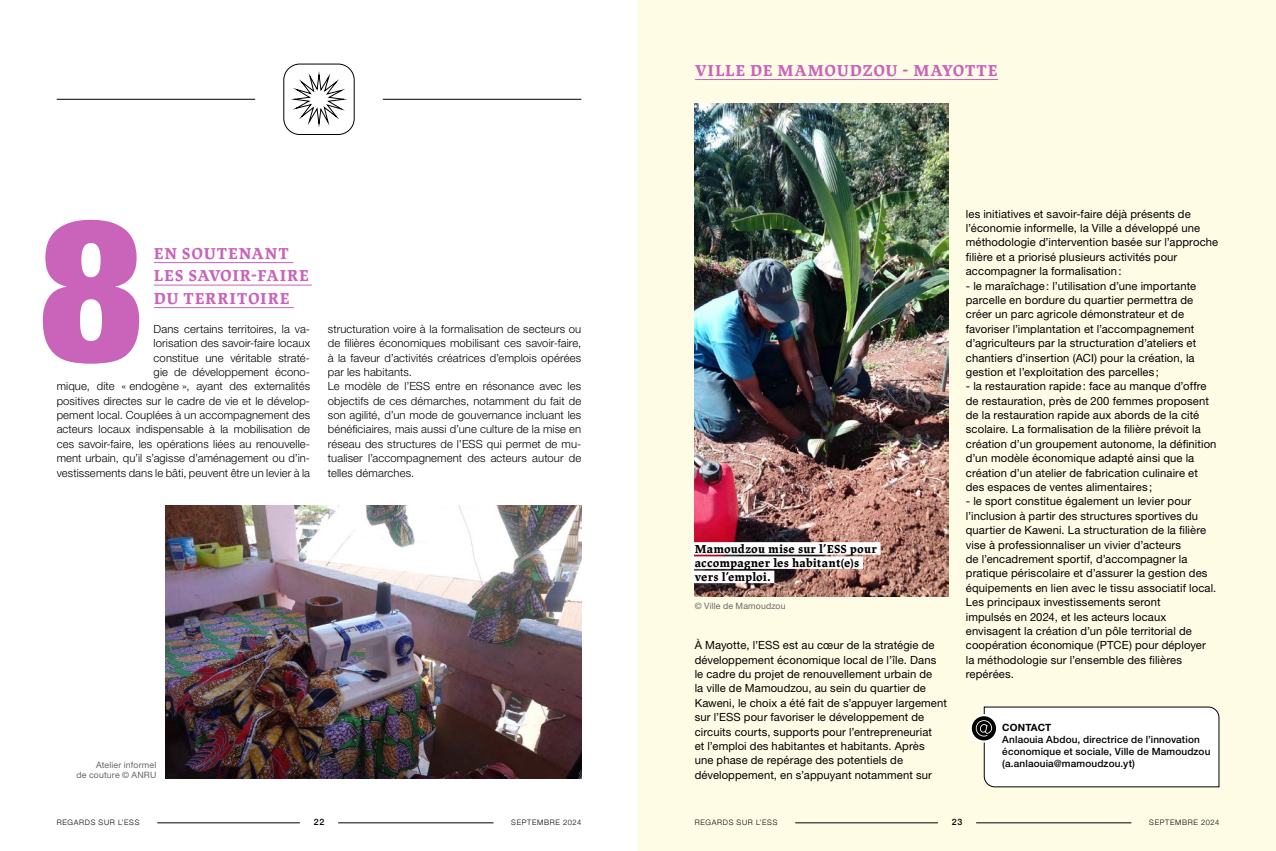
<style>
.page{position:relative;width:1276px;height:851px;background:#fff}
.page>*{position:absolute;margin:0;border:0;box-sizing:border-box;transform-origin:0 0}
.t1{font:900 condensed 200px "Helvetica Neue";color:#ca63ba}
.t2{font:700 16.25px/22.5px "Lapture";letter-spacing:.055em;color:#ca63ba}
.t3{font:700 11.88px/14.2px "Lapture";letter-spacing:.005em;color:#000}
.t4{font:11.25px/14.4px "Helvetica Neue LT Std";letter-spacing:.01em;color:#000}
.t5{font:300 11.25px/14.4px "Helvetica Neue LT Std";letter-spacing:.01em;color:#000;text-align:right}
.t6{font:500 10px/12px "Helvetica Neue LT Std";letter-spacing:.015em;color:#000}
.t7{font:700 10px "Helvetica Neue LT Std";letter-spacing:.015em;color:#000}
.t8{font:8.75px/10px "Helvetica Neue LT Std";letter-spacing:.015em;color:#676767;text-align:right}
.t9{font:500 8.75px "Helvetica Neue";color:#000}
.t10{font:300 7.5px "Helvetica Neue";letter-spacing:.095em;color:#000}
</style>
<div class="page">
<div style="left:638px;top:0;width:638px;height:850px;background:#fffce6"></div>
<hr style="left:795px;top:822px;width:143px;height:1px;background:#000">
<hr style="left:976px;top:822px;width:155px;height:1px;background:#000">
<hr style="left:157px;top:822px;width:143px;height:1px;background:#000">
<hr style="left:338px;top:822px;width:155px;height:1px;background:#000">
<img style="left:695px;top:103px;width:253px;height:493px">
<hr style="left:154px;top:262px;width:139px;height:1px;background:#ca63ba">
<hr style="left:154px;top:284px;width:158px;height:1px;background:#ca63ba">
<hr style="left:154px;top:307px;width:140px;height:1px;background:#ca63ba">
<hr style="left:695px;top:79px;width:303px;height:1px;background:#ca63ba">
<div style="left:691px;top:542px;width:189px;height:12px;background:#fff"></div>
<div style="left:691px;top:556px;width:172px;height:13px;background:#fff"></div>
<div style="left:691px;top:570px;width:83px;height:13px;background:#fff"></div>
<div style="left:283px;top:64px;width:71px;height:71px;border:1px solid #000;border-radius:16px"></div>
<svg style="left:291px;top:71px;width:56px;height:56px"></svg>
<img style="left:165px;top:505px;width:416px;height:273px">
<hr style="left:57px;top:99px;width:198px;height:1px;background:#000">
<hr style="left:383px;top:99px;width:198px;height:1px;background:#000">
<svg style="left:969px;top:714px;width:29px;height:28px"></svg>
<svg style="left:972px;top:706px;width:247px;height:81px"></svg>
<h1 class="t1" style="left:39px;top:125px;width:106px">8</h1>
<h2 class="t2" style="left:154px;top:242px;width:157px">EN SOUTENANT<br>LES SAVOIR-FAIRE<br>DU TERRITOIRE</h2>
<p class="t5" style="left:57px;top:321px;width:255px">Dans certains territoires, la va-<br>lorisation des savoir-faire locaux<br>constitue une véritable straté-<br>gie de développement écono-<br>mique, dite « endogène », ayant des externalités positives directes sur le cadre de vie et le dévelop&shy;pement local. Couplées à un accompagnement des acteurs locaux indispensable à la mobilisation de ces savoir-faire, les opérations liées au renouvelle&shy;ment urbain, qu’il s’agisse d’aménagement ou d’in&shy;vestissements dans le bâti, peuvent être un levier à la</p>
<p class="t5" style="left:328px;top:321px;width:255px;text-align:left">structuration voire à la formalisation de secteurs ou de filières économiques mobilisant ces savoir-faire, à la faveur d’activités créatrices d’emplois opérées par les habitants.<br>Le modèle de l’ESS entre en résonance avec les objectifs de ces démarches, notamment du fait de son agilité, d’un mode de gouvernance incluant les bénéficiaires, mais aussi d’une culture de la mise en réseau des structures de l’ESS qui permet de mu&shy;tualiser l’accompagnement des acteurs autour de telles démarches.</p>
<p class="t8" style="left:77px;top:759px;width:81px">Atelier informel<br>de couture © ANRU</p>
<h2 class="t2" style="left:695px;top:59px;width:304px">VILLE DE MAMOUDZOU - MAYOTTE</h2>
<p class="t3" style="left:695px;top:541px;width:184px">Mamoudzou mise sur l’ESS pour accompagner les habitant(e)s vers l’emploi.</p>
<p class="t8" style="left:695px;top:600px;width:92px">© Ville de Mamoudzou</p>
<p class="t4" style="left:694px;top:637px;width:254px">À Mayotte, l’ESS est au cœur de la stratégie de développement économique local de l’île. Dans le cadre du projet de renouvellement urbain de<br>la ville de Mamoudzou, au sein du quartier de Kaweni, le choix a été fait de s’appuyer largement sur l’ESS pour favoriser le développement de circuits courts, supports pour l’entrepreneuriat<br>et l’emploi des habitantes et habitants. Après<br>une phase de repérage des potentiels de développement, en s’appuyant notamment sur</p>
<p class="t4" style="left:966px;top:206px;width:254px">les initiatives et savoir-faire déjà présents de l’économie informelle, la Ville a développé une méthodologie d’intervention basée sur l’approche filière et a priorisé plusieurs activités pour accompagner la formalisation:</p>
<p class="t4" style="left:966px;top:278px;width:232px">- le maraîchage: l’utilisation d’une importante parcelle en bordure du quartier permettra de créer un parc agricole démonstrateur et de favoriser l’implantation et l’accompagnement d’agriculteurs par la structuration d’ateliers et chantiers d’insertion (ACI) pour la création, la gestion et l’exploitation des parcelles;</p>
<p class="t4" style="left:966px;top:379px;width:252px">- la restauration rapide: face au manque d’offre de restauration, près de 200 femmes proposent de la restauration rapide aux abords de la cité scolaire. La formalisation de la filière prévoit la création d’un groupement autonome, la définition d’un modèle économique adapté ainsi que la création d’un atelier de fabrication culinaire et des espaces de ventes alimentaires ;</p>
<p class="t4" style="left:966px;top:494px;width:252px">- le sport constitue également un levier pour l’inclusion à partir des structures sportives du quartier de Kaweni. La structuration de la filière vise à professionnaliser un vivier d’acteurs<br>de l’encadrement sportif, d’accompagner la pratique périscolaire et d’assurer la gestion des équipements en lien avec le tissu associatif local.<br>Les principaux investissements seront<br>impulsés en 2024, et les acteurs locaux envisagent la création d’un pôle territorial de coopération économique (PTCE) pour déployer la méthodologie sur l’ensemble des filières repérées.</p>
<p class="t7" style="left:1002px;top:721px;width:51px">CONTACT</p>
<p class="t6" style="left:1002px;top:733px;width:210px">Anlaouia Abdou, directrice de l’innovation économique et sociale, Ville de Mamoudzou (a.anlaouia@mamoudzou.yt)</p>
<p class="t10" style="left:57px;top:816px;width:84px">REGARDS SUR L’ESS</p>
<p class="t9" style="left:314px;top:814px;width:12px">22</p>
<p class="t10" style="left:511px;top:816px;width:71px">SEPTEMBRE 2024</p>
<p class="t10" style="left:694px;top:816px;width:84px">REGARDS SUR L’ESS</p>
<p class="t9" style="left:951px;top:814px;width:12px">23</p>
<p class="t10" style="left:1149px;top:816px;width:71px">SEPTEMBRE 2024</p>
</div>
